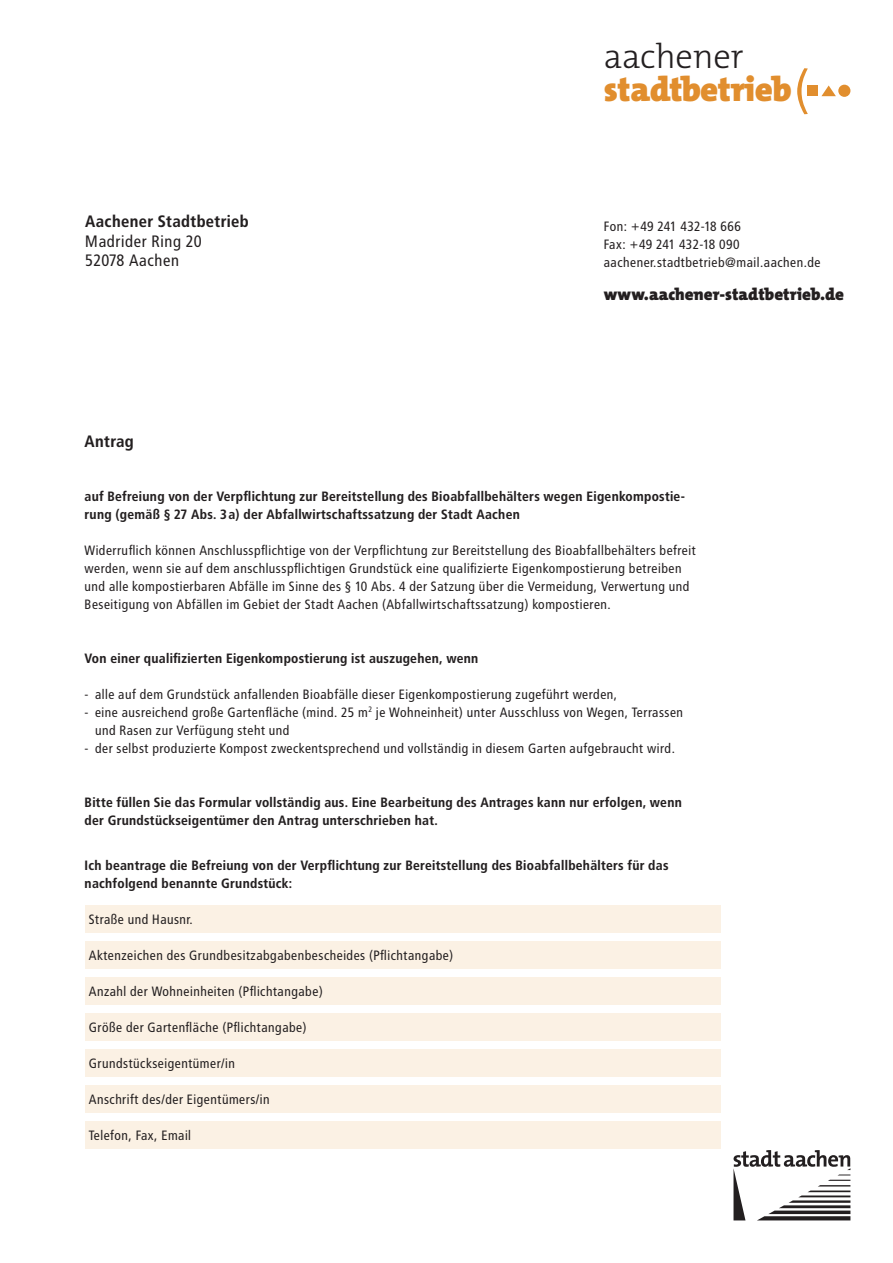
<style>
.page{position:relative;width:893px;height:1263px;background:#fff}
.page>*{position:absolute;margin:0;border:0;box-sizing:border-box;transform-origin:0 0}
.t1{font:900 34.65px "The Mix Os F";letter-spacing:-.01em;color:#e18e2e}
.t2{font:300 34.65px "The Mix Os F";letter-spacing:-.005em;color:#231f20}
.t3{font:900 16.95px "The Mix Os F";color:#231f20}
.t4{font:700 16.5px "Transit";color:#231f20}
.t5{font:16.5px/19.5px "Transit";color:#231f20}
.t6{font:13.5px/18px "Transit";color:#231f20}
.t7{font:700 13.5px/18px "Transit";color:#231f20}
</style>
<div class="page">
<div style="left:85px;top:906px;width:636px;height:27px;background:#fbf1e4"></div>
<div style="left:85px;top:978px;width:636px;height:27px;background:#fbf1e4"></div>
<div style="left:85px;top:1050px;width:636px;height:27px;background:#fbf1e4"></div>
<div style="left:85px;top:942px;width:636px;height:27px;background:#fbf1e4"></div>
<div style="left:85px;top:1014px;width:636px;height:27px;background:#fbf1e4"></div>
<div style="left:85px;top:1086px;width:636px;height:27px;background:#fbf1e4"></div>
<div style="left:85px;top:1122px;width:636px;height:27px;background:#fbf1e4"></div>
<svg style="left:733px;top:1150px;width:117px;height:70px"></svg>
<div style="left:807px;top:85px;width:11px;height:11px;background:#e18e2e"></div>
<svg style="left:821px;top:85px;width:15px;height:11px"></svg>
<div style="left:838px;top:85px;width:12px;height:12px;background:#e18e2e;border-radius:50%"></div>
<svg style="left:797px;top:68px;width:11px;height:46px"></svg>
<p class="t4" style="left:85px;top:212px;width:165px">Aachener Stadtbetrieb</p>
<p class="t5" style="left:85px;top:231px;width:118px">Madrider Ring 20<br>52078 Aachen</p>
<p class="t4" style="left:85px;top:431px;width:51px">Antrag</p>
<h1 class="t2" style="left:604px;top:34px;width:142px">aachener</h1>
<h1 class="t1" style="left:604px;top:67px;width:190px">stadtbetrieb</h1>
<p class="t6" style="left:604px;top:217px;width:219px">Fon: +49 241 432-18 666<br>Fax: +49 241 432-18 090 aachener.stadtbetrieb@mail.aachen.de</p>
<p class="t3" style="left:604px;top:284px;width:242px">www.aachener-stadtbetrieb.de</p>
<p class="t7" style="left:85px;top:487px;width:602px">auf Befreiung von der Verpflichtung zur Bereitstellung des Bioabfallbehälters wegen Eigenkompostie&shy;rung (gemäß § 27 Abs. 3a) der Abfallwirtschaftssatzung der Stadt Aachen</p>
<p class="t6" style="left:85px;top:541px;width:613px">Widerruflich können Anschlusspflichtige von der Verpflichtung zur Bereitstellung des Bioabfallbehälters befreit werden, wenn sie auf dem anschlusspflichtigen Grundstück eine qualifizierte Eigenkompostierung betreiben und alle kompostierbaren Abfälle im Sinne des § 10 Abs. 4 der Satzung über die Vermeidung, Verwertung und Beseitigung von Abfällen im Gebiet der Stadt Aachen (Abfallwirtschaftssatzung) kompostieren.</p>
<p class="t7" style="left:85px;top:649px;width:395px">Von einer qualifizierten Eigenkompostierung ist auszugehen, wenn</p>
<p class="t6" style="left:85px;top:685px;width:534px">- alle auf dem Grundstück anfallenden Bioabfälle dieser Eigenkompostierung zugeführt werden,</p>
<p class="t6" style="left:95px;top:703px;width:590px;text-indent:-11px">- eine ausreichend große Gartenfläche (mind. 25 m<sup>2</sup> je Wohneinheit) unter Ausschluss von Wegen, Terrassen und Rasen zur Verfügung steht und</p>
<p class="t6" style="left:85px;top:739px;width:592px">- der selbst produzierte Kompost zweckentsprechend und vollständig in diesem Garten aufgebraucht wird.</p>
<p class="t7" style="left:85px;top:793px;width:599px">Bitte füllen Sie das Formular vollständig aus. Eine Bearbeitung des Antrages kann nur erfolgen, wenn der Grundstückseigentümer den Antrag unterschrieben hat.</p>
<p class="t7" style="left:85px;top:856px;width:586px">Ich beantrage die Befreiung von der Verpflichtung zur Bereitstellung des Bioabfallbehälters für das nachfolgend benannte Grundstück:</p>
<p class="t6" style="left:89px;top:910px;width:106px">Straße und Hausnr.</p>
<p class="t6" style="left:89px;top:946px;width:366px">Aktenzeichen des Grundbesitzabgabenbescheides (Pflichtangabe)</p>
<p class="t6" style="left:89px;top:982px;width:236px">Anzahl der Wohneinheiten (Pflichtangabe)</p>
<p class="t6" style="left:89px;top:1018px;width:220px">Größe der Gartenfläche (Pflichtangabe)</p>
<p class="t6" style="left:89px;top:1054px;width:148px">Grundstückseigentümer/in</p>
<p class="t6" style="left:89px;top:1090px;width:183px">Anschrift des/der Eigentümers/in</p>
<p class="t6" style="left:89px;top:1126px;width:104px">Telefon, Fax, Email</p>
</div>
